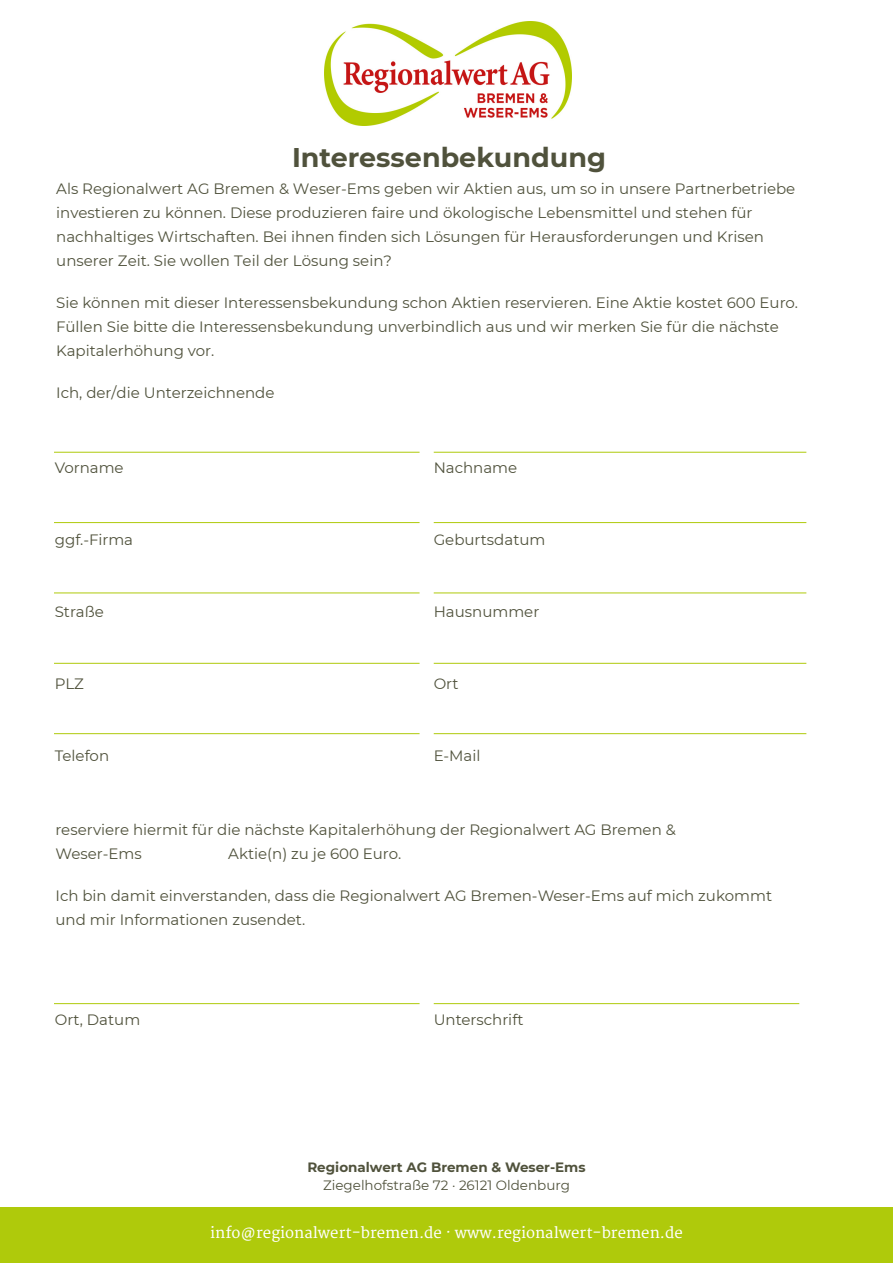
<style>
.page{position:relative;width:893px;height:1263px;background:#fff}
.page>*{position:absolute;margin:0;border:0;box-sizing:border-box;transform-origin:0 0}
.t1{font:700 27px "Montserrat";color:#50523c}
.t2{font:15px/24px "Montserrat";color:#50523c}
.t3{font:15px "Merriweather";color:#fff}
.t4{font:13.5px "Montserrat";color:#50523c}
.t5{font:700 13.5px "Montserrat";color:#50523c}
.s1{font-style:inherit}
</style>
<div class="page">
<div style="left:0;top:1208px;width:893px;height:55px;background:#afca0b"></div>
<hr style="left:54px;top:452px;width:366px;height:1px;background:#afca0b">
<hr style="left:434px;top:452px;width:372px;height:1px;background:#afca0b">
<hr style="left:54px;top:1003px;width:366px;height:1px;background:#afca0b">
<hr style="left:434px;top:1003px;width:365px;height:1px;background:#afca0b">
<hr style="left:54px;top:522px;width:366px;height:1px;background:#afca0b">
<hr style="left:434px;top:522px;width:372px;height:1px;background:#afca0b">
<hr style="left:54px;top:592px;width:366px;height:1px;background:#afca0b">
<hr style="left:434px;top:592px;width:372px;height:1px;background:#afca0b">
<hr style="left:54px;top:663px;width:366px;height:1px;background:#afca0b">
<hr style="left:434px;top:663px;width:372px;height:1px;background:#afca0b">
<hr style="left:54px;top:733px;width:366px;height:1px;background:#afca0b">
<hr style="left:434px;top:733px;width:372px;height:1px;background:#afca0b">
<img style="left:324px;top:22px;width:248px;height:103px">
<h1 class="t1" style="left:292px;top:138px;width:316px">Interessenbekundung</h1>
<p class="t2" style="left:56px;top:176px;width:741px">Als Regionalwert AG Bremen &amp; Weser-Ems geben wir Aktien aus, um so in unsere Partnerbetriebe investieren zu können. Diese produzieren faire und ökologische Lebensmittel und stehen für nachhaltiges Wirtschaften. Bei ihnen finden sich Lösungen für Herausforderungen und Krisen unserer Zeit. Sie wollen Teil der Lösung sein<span class="s1">?</span></p>
<p class="t2" style="left:56px;top:290px;width:743px">Sie können mit dieser Interessensbekundung schon Aktien reservieren. Eine Aktie kostet 600 Euro.<br>Füllen Sie bitte die Interessensbekundung unverbindlich aus und wir merken Sie für die nächste<br>Kapitalerhöhung vor.</p>
<p class="t2" style="left:56px;top:380px;width:220px">Ich, der/die Unterzeichnende</p>
<p class="t2" style="left:55px;top:455px;width:70px">Vorname</p>
<p class="t2" style="left:434px;top:455px;width:85px">Nachname</p>
<p class="t2" style="left:55px;top:527px;width:80px">ggf.-Firma</p>
<p class="t2" style="left:434px;top:527px;width:113px">Geburtsdatum</p>
<p class="t2" style="left:55px;top:599px;width:51px">Straße</p>
<p class="t2" style="left:434px;top:599px;width:107px">Hausnummer</p>
<p class="t2" style="left:55px;top:671px;width:31px">PLZ</p>
<p class="t2" style="left:434px;top:671px;width:26px">Ort</p>
<p class="t2" style="left:55px;top:743px;width:56px">Telefon</p>
<p class="t2" style="left:434px;top:743px;width:48px">E-Mail</p>
<p class="t2" style="left:55px;top:817px;width:622px">reserviere hiermit für die nächste Kapitalerhöhung der Regionalwert AG Bremen &amp;<br>Weser-Ems</p>
<p class="t2" style="left:228px;top:841px;width:175px">Aktie(n) zu je 600 Euro.</p>
<p class="t2" style="left:55px;top:883px;width:718px">Ich bin damit einverstanden, dass die Regionalwert AG Bremen-Weser-Ems auf mich zukommt und mir Informationen zusendet.</p>
<p class="t2" style="left:55px;top:1007px;width:87px">Ort, Datum</p>
<p class="t2" style="left:434px;top:1007px;width:91px">Unterschrift</p>
<p class="t5" style="left:307px;top:1158px;width:280px">Regionalwert AG Bremen &amp; Weser-Ems</p>
<p class="t4" style="left:323px;top:1176px;width:248px">Ziegelhofstraße 72 · 26121 Oldenburg</p>
<p class="t3" style="left:210px;top:1224px;width:474px">info@regionalwert-bremen.de · www.regionalwert-bremen.de</p>
</div>
